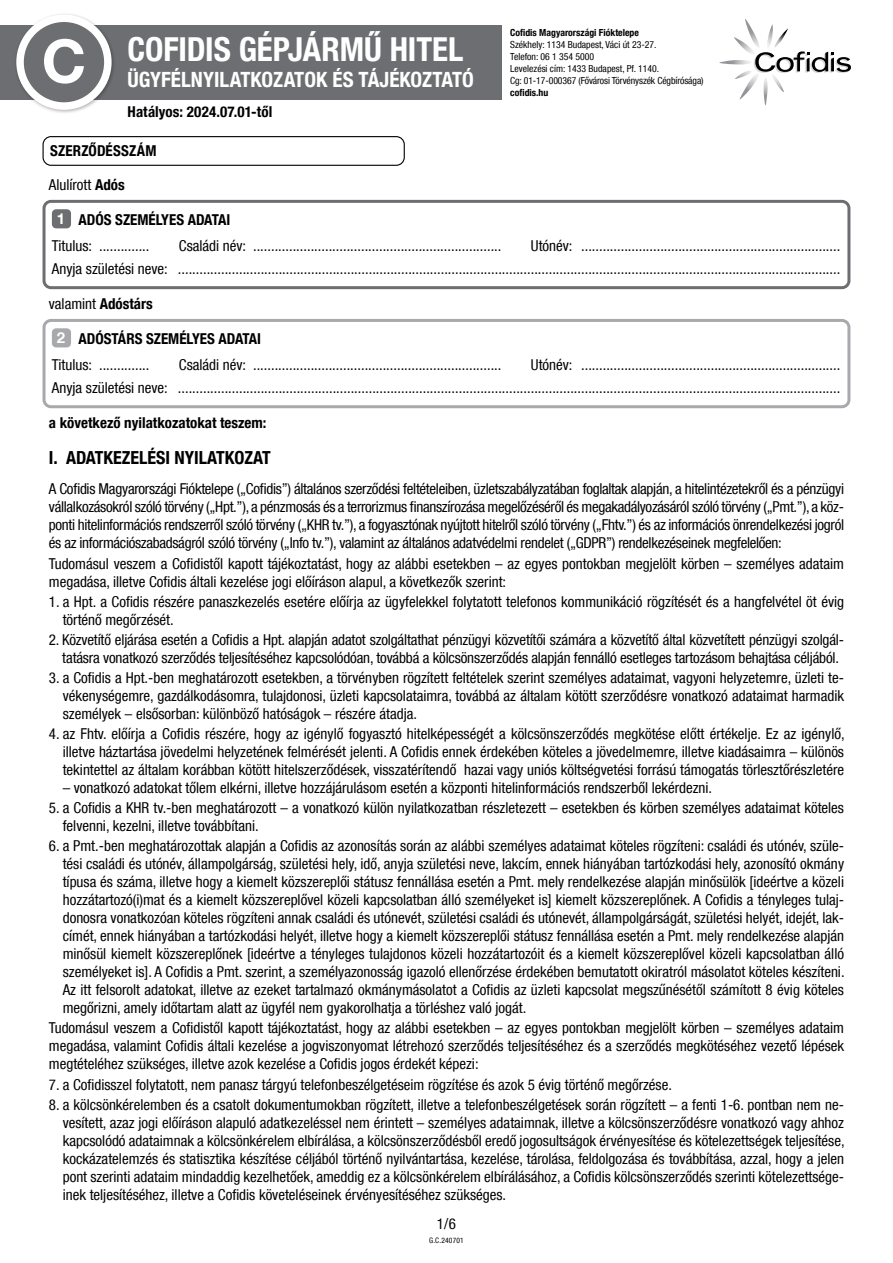
<style>
.page{position:relative;width:893px;height:1263px;background:#fff}
.page>*{position:absolute;margin:0;border:0;box-sizing:border-box;transform-origin:0 0}
.t1{font:700 60px "Helvetica Neue LT Com";color:#fff}
.t2{font:700 condensed 33px "Helvetica Neue LT Com";letter-spacing:-.005em;color:#fff}
.t3{font:700 condensed 21px "Helvetica Neue LT Com";color:#fff}
.t4{font:700 condensed 18px "Helvetica Neue LT Com";color:#000}
.t5{font:condensed 15px/18px "Helvetica Neue LT Com";color:#000;text-align:justify}
.t6{font:700 condensed 15px/26.7px "Helvetica Neue LT Com";color:#000}
.t7{font:condensed 9.75px/12px "Helvetica Neue LT Com";color:#000}
.t8{font:700 condensed 9.75px "Helvetica Neue LT Com";color:#000}
.t9{font:condensed 7.5px "Helvetica Neue LT Com";letter-spacing:.02em;color:#000}
.s1{font-weight:700}
.s2{font-weight:700;font-stretch:normal;color:#fff}
.s3{font-stretch:normal;color:#fff}
.s4{font-weight:400}
</style>
<div class="page">
<svg style="left:719px;top:19px;width:132px;height:86px"></svg>
<div style="left:0;top:25px;width:502px;height:74px;background:#6d6e71"></div>
<div style="left:13px;top:12px;width:102px;height:102px;background:#000;opacity:.3"></div>
<div style="left:20px;top:18px;width:88px;height:88px;background:#6d6e71;border-radius:50%"></div>
<div style="left:16px;top:15px;width:96px;height:95px;border:8px solid #fff;border-radius:50%"></div>
<div style="left:43px;top:136px;width:362px;height:30px;border:1px solid #000;border-radius:8px"></div>
<div style="left:52px;top:209px;width:19px;height:19px;background:#6d6e71;border-radius:4px"></div>
<div style="left:43px;top:200px;width:807px;height:89px;border:3px solid #6d6e71;border-radius:7px"></div>
<div style="left:52px;top:328px;width:19px;height:19px;background:#a7a9ac;border-radius:4px"></div>
<div style="left:43px;top:319px;width:807px;height:89px;border:3px solid #a7a9ac;border-radius:7px"></div>
<h1 class="t1" style="left:42px;top:23px;width:46px">C</h1>
<h2 class="t2" style="left:128px;top:30px;width:337px">COFIDIS GÉPJÁRMŰ HITEL</h2>
<h3 class="t3" style="left:128px;top:67px;width:348px">ÜGYFÉLNYILATKOZATOK ÉS TÁJÉKOZTATÓ</h3>
<p class="t6" style="left:128px;top:98px;width:146px">Hatályos: 2024.07.01-től</p>
<p class="t6" style="left:50px;top:138px;width:108px">SZERZŐDÉSSZÁM</p>
<p class="t5" style="left:49px;top:176px;width:77px">Alulírott <span class="s1">Adós</span></p>
<p class="t8" style="left:510px;top:26px;width:130px">Cofidis Magyarországi Fióktelepe</p>
<p class="t7" style="left:510px;top:38px;width:195px">Székhely: 1134 Budapest, Váci út 23-27.<br>Telefon: 06 1 354 5000<br>Levelezési cím: 1433 Budapest, Pf. 1140.<br>Cg: 01-17-000367 (Fővárosi Törvényszék Cégbírósága)</p>
<p class="t8" style="left:510px;top:86px;width:40px">cofidis.hu</p>
<p class="t5" style="left:52px;top:206px;width:180px;line-height:26.7px;text-indent:5px"><span class="s2">1</span> <span class="s1">ADÓS SZEMÉLYES ADATAI<br></span>Titulus: ..............</p>
<p class="t5" style="left:52px;top:235px;width:790px;line-height:22.5px;text-align:right">Utónév: ........................................................................<br>Anyja születési neve: ........................................................................................................................................................................................</p>
<p class="t5" style="left:179px;top:237px;width:324px">Családi név: .....................................................................</p>
<p class="t5" style="left:49px;top:295px;width:105px">valamint <span class="s1">Adóstárs</span></p>
<p class="t6" style="left:52px;top:325px;width:211px;text-indent:5px"><span class="s3">2</span> ADÓSTÁRS SZEMÉLYES ADATAI<br><span class="s4">Titulus: ..............</span></p>
<p class="t5" style="left:52px;top:354px;width:790px;line-height:22.5px;text-align:right">Utónév: ........................................................................<br>Anyja születési neve: ........................................................................................................................................................................................</p>
<p class="t5" style="left:179px;top:356px;width:324px">Családi név: .....................................................................</p>
<p class="t6" style="left:49px;top:410px;width:219px">a következő nyilatkozatokat teszem:</p>
<p class="t4" style="left:49px;top:446px;width:223px">I. ADATKEZELÉSI NYILATKOZAT</p>
<p class="t5" style="left:49px;top:480px;width:797px">A Cofidis Magyarországi Fióktelepe („Cofidis”) általános szerződési feltételeiben, üzletszabályzatában foglaltak alapján, a hitelintézetekről és a pénzügyi vállalkozásokról szóló törvény („Hpt.”), a pénzmosás és a terrorizmus finanszírozása megelőzéséről és megakadályozásáról szóló törvény („Pmt.”), a köz&shy;ponti hitelinformációs rendszerről szóló törvény („KHR tv.”), a fogyasztónak nyújtott hitelről szóló törvény („Fhtv.”) és az információs önrendelkezési jogról és az információszabadságról szóló törvény („Info tv.”), valamint az általános adatvédelmi rendelet („GDPR”) rendelkezéseinek megfelelően:</p>
<p class="t5" style="left:49px;top:554px;width:797px">Tudomásul veszem a Cofidistől kapott tájékoztatást, hogy az alábbi esetekben – az egyes pontokban megjelölt körben – személyes adataim megadása, illetve Cofidis általi kezelése jogi előíráson alapul, a következők szerint:</p>
<p class="t5" style="left:63px;top:592px;width:783px;text-indent:-14px">1. a Hpt. a Cofidis részére panaszkezelés esetére előírja az ügyfelekkel folytatott telefonos kommunikáció rögzítését és a hangfelvétel öt évig történő megőrzését.</p>
<p class="t5" style="left:49px;top:630px;width:797px;text-align:center">2. Közvetítő eljárása esetén a Cofidis a Hpt. alapján adatot szolgáltathat pénzügyi közvetítői számára a közvetítő által közvetített pénzügyi szolgál&shy;tatásra vonatkozó szerződés teljesítéséhez kapcsolódóan, továbbá a kölcsönszerződés alapján fennálló esetleges tartozásom behajtása céljából.</p>
<p class="t5" style="left:63px;top:668px;width:783px;text-indent:-14px">3. a Cofidis a Hpt.-ben meghatározott esetekben, a törvényben rögzített feltételek szerint személyes adataimat, vagyoni helyzetemre, üzleti te&shy;vékenységemre, gazdálkodásomra, tulajdonosi, üzleti kapcsolataimra, továbbá az általam kötött szerződésre vonatkozó adataimat harmadik személyek – elsősorban: különböző hatóságok – részére átadja.</p>
<p class="t5" style="left:63px;top:724px;width:783px;text-indent:-14px">4. az Fhtv. előírja a Cofidis részére, hogy az igénylő fogyasztó hitelképességét a kölcsönszerződés megkötése előtt értékelje. Ez az igénylő, illetve háztartása jövedelmi helyzetének felmérését jelenti. A Cofidis ennek érdekében köteles a jövedelmemre, illetve kiadásaimra – különös tekintettel az általam korábban kötött hitelszerződések, visszatérítendő hazai vagy uniós költségvetési forrású támogatás törlesztőrészletére</p>
<p class="t5" style="left:63px;top:778px;width:651px">– vonatkozó adatokat tőlem elkérni, illetve hozzájárulásom esetén a központi hitelinformációs rendszerből lekérdezni.</p>
<p class="t5" style="left:63px;top:799px;width:783px;text-indent:-14px">5. a Cofidis a KHR tv.-ben meghatározott – a vonatkozó külön nyilatkozatban részletezett – esetekben és körben személyes adataimat köteles felvenni, kezelni, illetve továbbítani.</p>
<p class="t5" style="left:63px;top:837px;width:783px;text-indent:-14px">6. a Pmt.-ben meghatározottak alapján a Cofidis az azonosítás során az alábbi személyes adataimat köteles rögzíteni: családi és utónév, szüle&shy;tési családi és utónév, állampolgárság, születési hely, idő, anyja születési neve, lakcím, ennek hiányában tartózkodási hely, azonosító okmány típusa és száma, illetve hogy a kiemelt közszereplői státusz fennállása esetén a Pmt. mely rendelkezése alapján minősülök [ideértve a közeli hozzátartozó(i)mat és a kiemelt közszereplővel közeli kapcsolatban álló személyeket is] kiemelt közszereplőnek. A Cofidis a tényleges tulaj&shy;donosra vonatkozóan köteles rögzíteni annak családi és utónevét, születési családi és utónevét, állampolgárságát, születési helyét, idejét, lak&shy;címét, ennek hiányában a tartózkodási helyét, illetve hogy a kiemelt közszereplői státusz fennállása esetén a Pmt. mely rendelkezése alapján minősül kiemelt közszereplőnek [ideértve a tényleges tulajdonos közeli hozzátartozóit és a kiemelt közszereplővel közeli kapcsolatban álló személyeket is]. A Cofidis a Pmt. szerint, a személyazonosság igazoló ellenőrzése érdekében bemutatott okiratról másolatot köteles készíteni.<br>Az itt felsorolt adatokat, illetve az ezeket tartalmazó okmánymásolatot a Cofidis az üzleti kapcsolat megszűnésétől számított 8 évig köteles megőrizni, amely időtartam alatt az ügyfél nem gyakorolhatja a törléshez való jogát.</p>
<p class="t5" style="left:49px;top:1019px;width:797px">Tudomásul veszem a Cofidistől kapott tájékoztatást, hogy az alábbi esetekben – az egyes pontokban megjelölt körben – személyes adataim megadása, valamint Cofidis általi kezelése a jogviszonyomat létrehozó szerződés teljesítéséhez és a szerződés megkötéséhez vezető lépések megtételéhez szükséges, illetve azok kezelése a Cofidis jogos érdekét képezi:</p>
<p class="t5" style="left:49px;top:1075px;width:625px">7. a Cofidisszel folytatott, nem panasz tárgyú telefonbeszélgetéseim rögzítése és azok 5 évig történő megőrzése.</p>
<p class="t5" style="left:63px;top:1095px;width:783px;text-indent:-14px">8. a kölcsönkérelemben és a csatolt dokumentumokban rögzített, illetve a telefonbeszélgetések során rögzített – a fenti 1-6. pontban nem ne&shy;vesített, azaz jogi előíráson alapuló adatkezeléssel nem érintett – személyes adataimnak, illetve a kölcsönszerződésre vonatkozó vagy ahhoz kapcsolódó adataimnak a kölcsönkérelem elbírálása, a kölcsönszerződésből eredő jogosultságok érvényesítése és kötelezettségek teljesítése, kockázatelemzés és statisztika készítése céljából történő nyilvántartása, kezelése, tárolása, feldolgozása és továbbítása, azzal, hogy a jelen pont szerinti adataim mindaddig kezelhetőek, ameddig ez a kölcsönkérelem elbírálásához, a Cofidis kölcsönszerződés szerinti kötelezettsége&shy;inek teljesítéséhez, illetve a Cofidis követeléseinek érvényesítéséhez szükséges.</p>
<p class="t5" style="left:437px;top:1214px;width:21px">1/6</p>
<p class="t9" style="left:429px;top:1236px;width:36px">G.C.240701</p>
</div>
